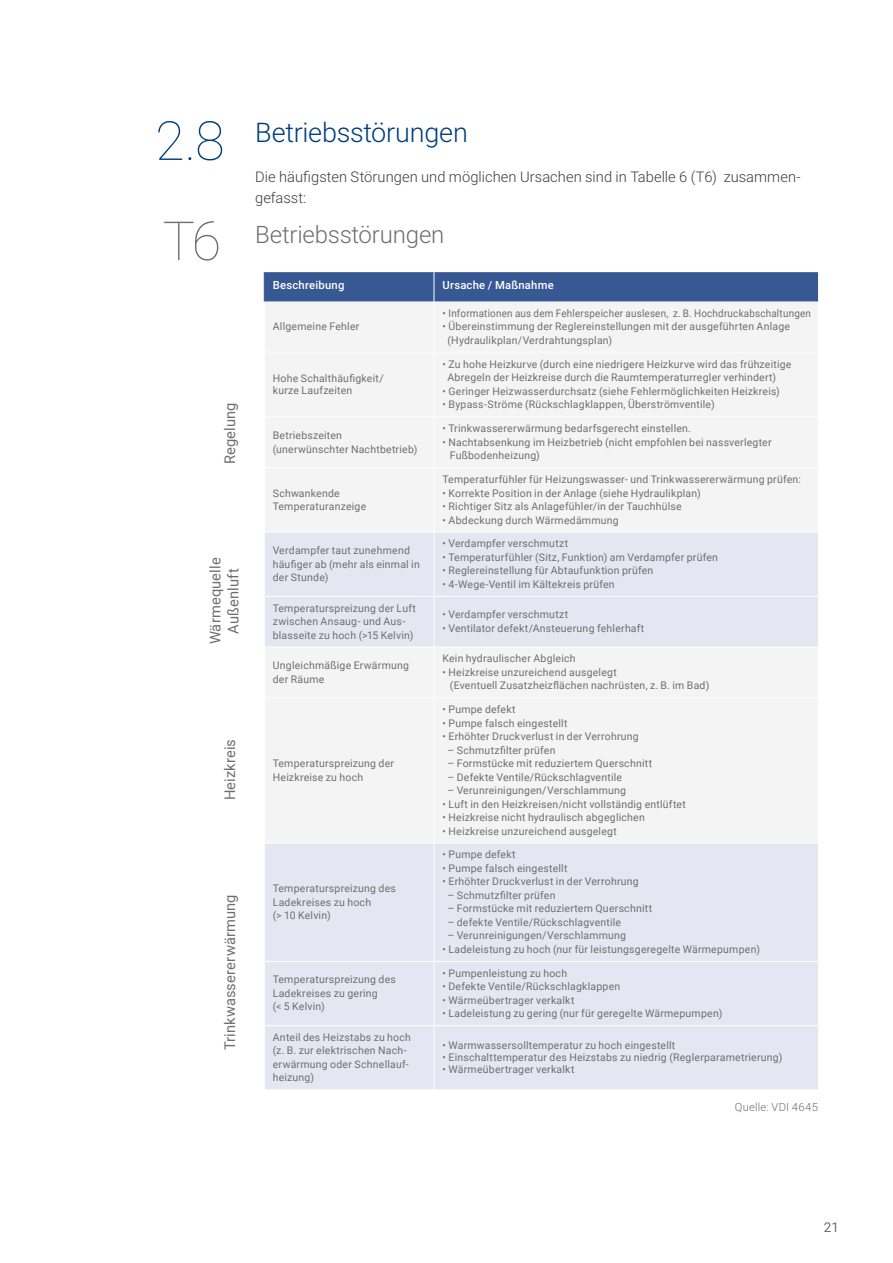
<style>
.page{position:relative;width:893px;height:1263px;background:#fff}
.page>*{position:absolute;margin:0;border:0;box-sizing:border-box;transform-origin:0 0}
._1_2_Sub_Headline{font:100 54px "Roboto";color:#003d7c}
._1_2_Sub_Headline-2{font:100 54px "Roboto";color:#706f6f}
._1_2_Sub_Headline-3{font:300 27px "Roboto";letter-spacing:-.01em;color:#003d7c}
.Fließtext{font:300 24px "Roboto";letter-spacing:-.005em;color:#706f6f}
.Fließtext-2{font:300 14.7px/20.2px "Roboto";letter-spacing:.005em;color:#3c3c3b}
.Fließtext-3{font:14.7px "Roboto";letter-spacing:.01em;color:#706f6f}
.t1{font:13.5px "Roboto";color:#706f6f}
._1_2_1_Sub_sub_Headl{font:500 11.25px "Roboto";letter-spacing:.02em;color:#fff}
._1_2_1_Sub_sub_Headl-2{font:300 11.25px "Roboto";letter-spacing:.02em;color:#706f6f}
._1_2_1_Sub_sub_Headl-3{font:10.5px/13.5px "Roboto";letter-spacing:.02em;color:#706f6f}
</style>
<div class="page">
<svg style="left:265px;top:272px;width:553px;height:30px;background:#3c5c95"></svg>
<div style="left:265px;top:302px;width:553px;height:229px;background:#f4f4f4"></div>
<svg style="left:265px;top:533px;width:553px;height:556px;fill:#e4e6f2"></svg>
<hr style="left:264px;top:272px;width:1px;height:30px;background:#375893">
<hr style="left:434px;top:272px;width:1px;height:30px;background:#fff">
<hr style="left:434px;top:302px;width:1px;height:50px;background:#fff">
<hr style="left:434px;top:352px;width:1px;height:65px;background:#fff">
<hr style="left:434px;top:417px;width:1px;height:50px;background:#fff">
<hr style="left:434px;top:468px;width:1px;height:64px;background:#fff">
<hr style="left:265px;top:352px;width:169px;height:1px;background:#fff">
<hr style="left:434px;top:352px;width:384px;height:1px;background:#fff">
<hr style="left:265px;top:417px;width:169px;height:1px;background:#fff">
<hr style="left:434px;top:417px;width:384px;height:1px;background:#fff">
<hr style="left:265px;top:467px;width:169px;height:1px;background:#fff">
<hr style="left:434px;top:467px;width:384px;height:1px;background:#fff">
<hr style="left:434px;top:532px;width:1px;height:64px;background:#fff">
<hr style="left:434px;top:597px;width:1px;height:50px;background:#fff">
<hr style="left:265px;top:596px;width:169px;height:1px;background:#fff">
<hr style="left:434px;top:596px;width:384px;height:1px;background:#fff">
<hr style="left:264px;top:647px;width:170px;height:1px;background:#fff">
<hr style="left:434px;top:647px;width:384px;height:1px;background:#fff">
<hr style="left:434px;top:647px;width:1px;height:50px;background:#fff">
<hr style="left:434px;top:698px;width:1px;height:145px;background:#fff">
<hr style="left:265px;top:697px;width:169px;height:1px;background:#fff">
<hr style="left:434px;top:697px;width:384px;height:1px;background:#fff">
<hr style="left:264px;top:843px;width:170px;height:1px;background:#fff">
<hr style="left:434px;top:843px;width:384px;height:1px;background:#fff">
<hr style="left:434px;top:843px;width:1px;height:118px;background:#fff">
<hr style="left:434px;top:962px;width:1px;height:63px;background:#fff">
<hr style="left:434px;top:1026px;width:1px;height:63px;background:#fff">
<hr style="left:265px;top:961px;width:169px;height:1px;background:#fff">
<hr style="left:434px;top:961px;width:384px;height:1px;background:#fff">
<hr style="left:265px;top:1025px;width:169px;height:1px;background:#fff">
<hr style="left:434px;top:1025px;width:384px;height:1px;background:#fff">
<p class="_1_2_Sub_Headline" style="left:155px;top:103px;width:71px">2.8</p>
<p class="_1_2_Sub_Headline-2" style="left:163px;top:203px;width:60px">T6</p>
<p class="Fließtext-3" style="left:220px;top:464px;width:63px;rotate:-90deg">Regelung</p>
<p class="Fließtext-3" style="left:205px;top:644px;width:88px;rotate:-90deg">Wärmequelle</p>
<p class="Fließtext-3" style="left:223px;top:633px;width:67px;rotate:-90deg">Außenluft</p>
<p class="Fließtext-3" style="left:220px;top:800px;width:63px;rotate:-90deg">Heizkreis</p>
<p class="Fließtext-3" style="left:220px;top:1050px;width:157px;rotate:-90deg">Trinkwassererwärmung</p>
<p class="_1_2_Sub_Headline-3" style="left:255px;top:113px;width:214px">Betriebsstörungen</p>
<p class="Fließtext-2" style="left:255px;top:166px;width:547px">Die häufigsten Störungen und möglichen Ursachen sind in Tabelle 6 (T6) zusammen&shy;gefasst:</p>
<p class="Fließtext" style="left:255px;top:218px;width:191px">Betriebsstörungen</p>
<p class="_1_2_1_Sub_sub_Headl" style="left:273px;top:277px;width:73px">Beschreibung</p>
<p class="_1_2_1_Sub_sub_Headl" style="left:442px;top:277px;width:113px">Ursache / Maßnahme</p>
<p class="_1_2_1_Sub_sub_Headl-3" style="left:273px;top:319px;width:88px">Allgemeine Fehler</p>
<p class="_1_2_1_Sub_sub_Headl-3" style="left:442px;top:306px;width:370px">• Informationen aus dem Fehlerspeicher auslesen, z. B. Hochdruckabschaltungen</p>
<p class="_1_2_1_Sub_sub_Headl-3" style="left:447px;top:319px;width:344px;text-indent:-5px">• Übereinstimmung der Reglereinstellungen mit der ausgeführten Anlage (Hydraulikplan/Verdrahtungsplan)</p>
<p class="_1_2_1_Sub_sub_Headl-3" style="left:273px;top:372px;width:112px;line-height:12px">Hohe Schalthäufigkeit/ kurze Laufzeiten</p>
<p class="_1_2_1_Sub_sub_Headl-3" style="left:273px;top:428px;width:146px">Betriebszeiten (unerwünschter Nachtbetrieb)</p>
<p class="_1_2_1_Sub_sub_Headl-3" style="left:273px;top:486px;width:95px">Schwankende<br>Temperaturanzeige</p>
<p class="_1_2_1_Sub_sub_Headl-3" style="left:273px;top:543px;width:149px">Verdampfer taut zunehmend häufiger ab (mehr als einmal in der Stunde)</p>
<p class="_1_2_1_Sub_sub_Headl-3" style="left:447px;top:357px;width:346px;text-indent:-5px">• Zu hohe Heizkurve (durch eine niedrigere Heizkurve wird das frühzeitige<br>Abregeln der Heizkreise durch die Raumtemperaturregler verhindert)</p>
<p class="_1_2_1_Sub_sub_Headl-3" style="left:442px;top:384px;width:339px">• Geringer Heizwasserdurchsatz (siehe Fehlermöglichkeiten Heizkreis)</p>
<p class="_1_2_1_Sub_sub_Headl-3" style="left:442px;top:397px;width:274px">• Bypass-Ströme (Rückschlagklappen, Überströmventile)</p>
<p class="_1_2_1_Sub_sub_Headl-3" style="left:442px;top:421px;width:250px">• Trinkwassererwärmung bedarfsgerecht einstellen.</p>
<p class="_1_2_1_Sub_sub_Headl-3" style="left:450px;top:435px;width:323px;text-indent:-7px">• Nachtabsenkung im Heizbetrieb (nicht empfohlen bei nassverlegter<br>Fußbodenheizung)</p>
<p class="_1_2_1_Sub_sub_Headl-3" style="left:442px;top:472px;width:360px">Temperaturfühler für Heizungswasser- und Trinkwassererwärmung prüfen:</p>
<p class="_1_2_1_Sub_sub_Headl-3" style="left:442px;top:486px;width:260px">• Korrekte Position in der Anlage (siehe Hydraulikplan)</p>
<p class="_1_2_1_Sub_sub_Headl-3" style="left:442px;top:499px;width:241px">• Richtiger Sitz als Anlagefühler/in der Tauchhülse</p>
<p class="_1_2_1_Sub_sub_Headl-3" style="left:442px;top:513px;width:178px">• Abdeckung durch Wärmedämmung</p>
<p class="_1_2_1_Sub_sub_Headl-3" style="left:442px;top:536px;width:127px">• Verdampfer verschmutzt</p>
<p class="_1_2_1_Sub_sub_Headl-3" style="left:442px;top:550px;width:277px">• Temperaturfühler (Sitz, Funktion) am Verdampfer prüfen</p>
<p class="_1_2_1_Sub_sub_Headl-3" style="left:442px;top:563px;width:212px">• Reglereinstellung für Abtaufunktion prüfen</p>
<p class="_1_2_1_Sub_sub_Headl-3" style="left:442px;top:577px;width:174px">• 4-Wege-Ventil im Kältekreis prüfen</p>
<p class="_1_2_1_Sub_sub_Headl-3" style="left:273px;top:601px;width:145px">Temperaturspreizung der Luft zwischen Ansaug- und Aus&shy;blasseite zu hoch (&gt;15 Kelvin)</p>
<p class="_1_2_1_Sub_sub_Headl-3" style="left:442px;top:607px;width:127px">• Verdampfer verschmutzt</p>
<p class="_1_2_1_Sub_sub_Headl-3" style="left:442px;top:621px;width:203px">• Ventilator defekt/Ansteuerung fehlerhaft</p>
<p class="_1_2_1_Sub_sub_Headl-3" style="left:273px;top:658px;width:138px">Ungleichmäßige Erwärmung der Räume</p>
<p class="_1_2_1_Sub_sub_Headl-3" style="left:273px;top:756px;width:123px">Temperaturspreizung der<br>Heizkreise zu hoch</p>
<p class="_1_2_1_Sub_sub_Headl-3" style="left:273px;top:881px;width:125px">Temperaturspreizung des<br>Ladekreises zu hoch<br>(&gt; 10 Kelvin)</p>
<p class="_1_2_1_Sub_sub_Headl-3" style="left:273px;top:972px;width:125px">Temperaturspreizung des<br>Ladekreises zu gering<br>(&lt; 5 Kelvin)</p>
<p class="_1_2_1_Sub_sub_Headl-3" style="left:442px;top:651px;width:135px">Kein hydraulischer Abgleich</p>
<p class="_1_2_1_Sub_sub_Headl-3" style="left:450px;top:665px;width:261px;text-indent:-7px">• Heizkreise unzureichend ausgelegt<br>(Eventuell Zusatzheizflächen nachrüsten, z. B. im Bad)</p>
<p class="_1_2_1_Sub_sub_Headl-3" style="left:442px;top:702px;width:75px">• Pumpe defekt</p>
<p class="_1_2_1_Sub_sub_Headl-3" style="left:442px;top:716px;width:127px">• Pumpe falsch eingestellt</p>
<p class="_1_2_1_Sub_sub_Headl-3" style="left:442px;top:729px;width:198px">• Erhöhter Druckverlust in der Verrohrung</p>
<p class="_1_2_1_Sub_sub_Headl-3" style="left:447px;top:743px;width:110px">– Schmutzfilter prüfen</p>
<p class="_1_2_1_Sub_sub_Headl-3" style="left:447px;top:756px;width:206px">– Formstücke mit reduziertem Querschnitt</p>
<p class="_1_2_1_Sub_sub_Headl-3" style="left:447px;top:770px;width:176px">– Defekte Ventile/Rückschlagventile</p>
<p class="_1_2_1_Sub_sub_Headl-3" style="left:447px;top:783px;width:180px">– Verunreinigungen/Verschlammung</p>
<p class="_1_2_1_Sub_sub_Headl-3" style="left:442px;top:797px;width:245px">• Luft in den Heizkreisen/nicht vollständig entlüftet</p>
<p class="_1_2_1_Sub_sub_Headl-3" style="left:442px;top:810px;width:204px">• Heizkreise nicht hydraulisch abgeglichen</p>
<p class="_1_2_1_Sub_sub_Headl-3" style="left:442px;top:824px;width:176px">• Heizkreise unzureichend ausgelegt</p>
<p class="_1_2_1_Sub_sub_Headl-3" style="left:442px;top:847px;width:75px">• Pumpe defekt</p>
<p class="_1_2_1_Sub_sub_Headl-3" style="left:442px;top:861px;width:127px">• Pumpe falsch eingestellt</p>
<p class="_1_2_1_Sub_sub_Headl-3" style="left:442px;top:874px;width:198px">• Erhöhter Druckverlust in der Verrohrung</p>
<p class="_1_2_1_Sub_sub_Headl-3" style="left:447px;top:888px;width:110px">– Schmutzfilter prüfen</p>
<p class="_1_2_1_Sub_sub_Headl-3" style="left:447px;top:901px;width:206px">– Formstücke mit reduziertem Querschnitt</p>
<p class="_1_2_1_Sub_sub_Headl-3" style="left:447px;top:915px;width:175px">– defekte Ventile/Rückschlagventile</p>
<p class="_1_2_1_Sub_sub_Headl-3" style="left:447px;top:928px;width:180px">– Verunreinigungen/Verschlammung</p>
<p class="_1_2_1_Sub_sub_Headl-3" style="left:442px;top:942px;width:319px">• Ladeleistung zu hoch (nur für leistungsgeregelte Wärmepumpen)</p>
<p class="_1_2_1_Sub_sub_Headl-3" style="left:442px;top:966px;width:126px">• Pumpenleistung zu hoch</p>
<p class="_1_2_1_Sub_sub_Headl-3" style="left:442px;top:979px;width:179px">• Defekte Ventile/Rückschlagklappen</p>
<p class="_1_2_1_Sub_sub_Headl-3" style="left:442px;top:993px;width:133px">• Wärmeübertrager verkalkt</p>
<p class="_1_2_1_Sub_sub_Headl-3" style="left:442px;top:1006px;width:281px">• Ladeleistung zu gering (nur für geregelte Wärmepumpen)</p>
<p class="_1_2_1_Sub_sub_Headl-3" style="left:273px;top:1030px;width:140px">Anteil des Heizstabs zu hoch (z. B. zur elektrischen Nach&shy;erwärmung oder Schnellauf&shy;heizung)</p>
<p class="_1_2_1_Sub_sub_Headl-3" style="left:442px;top:1038px;width:234px">• Warmwassersolltemperatur zu hoch eingestellt</p>
<p class="_1_2_1_Sub_sub_Headl-3" style="left:442px;top:1050px;width:341px">• Einschalttemperatur des Heizstabs zu niedrig (Reglerparametrierung)</p>
<p class="_1_2_1_Sub_sub_Headl-3" style="left:442px;top:1062px;width:133px">• Wärmeübertrager verkalkt</p>
<p class="_1_2_1_Sub_sub_Headl-2" style="left:735px;top:1099px;width:85px">Quelle: VDI 4645</p>
<p class="t1" style="left:824px;top:1217px;width:17px">21</p>
</div>
